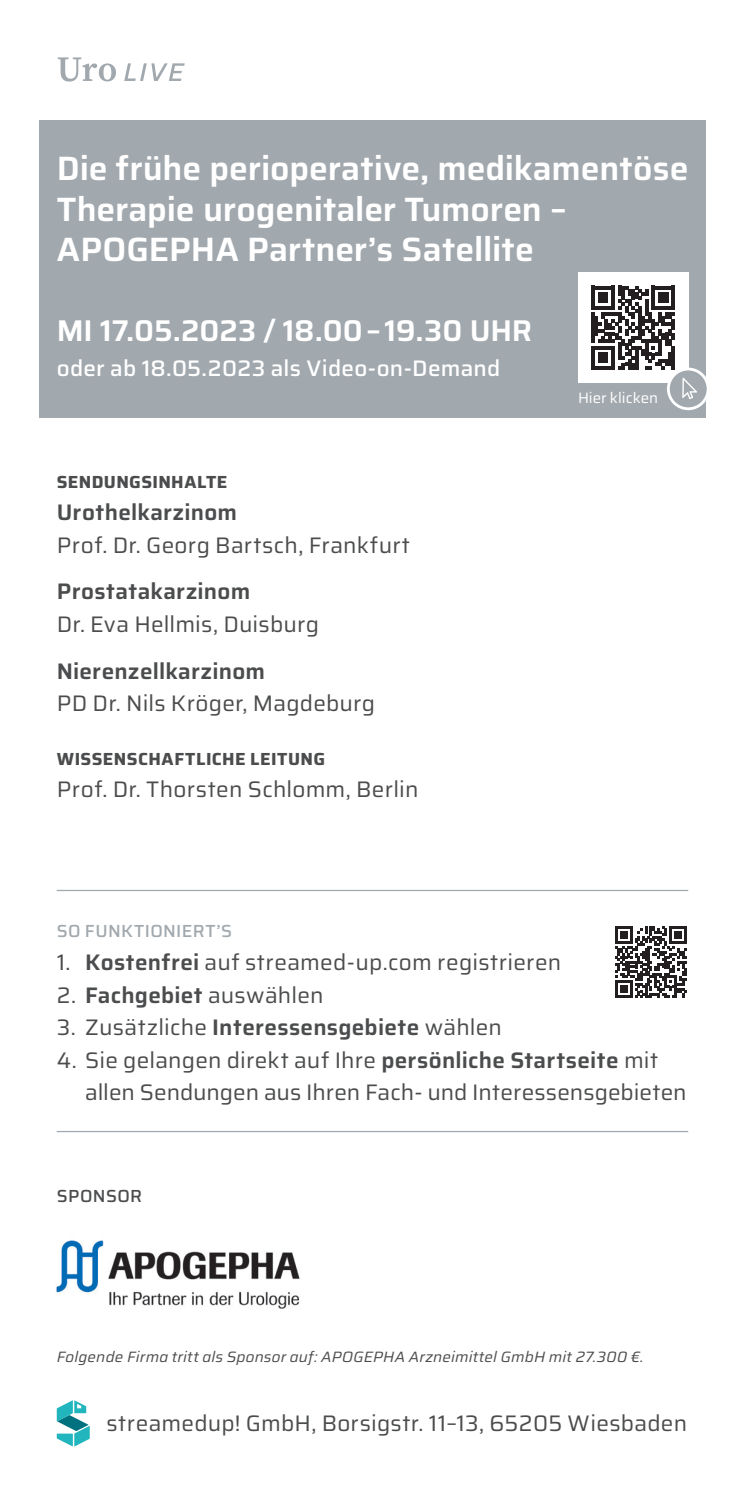
<style>
.page{position:relative;width:745px;height:1489px;background:#fff}
.page>*{position:absolute;margin:0;border:0;box-sizing:border-box;transform-origin:0 0}
.t1{font:600 33.75px/40.5px "Saira";letter-spacing:-.005em;color:#fff}
.t2{font:600 30px "Saira";letter-spacing:-.005em;color:#fff}
.Prof{font:22.5px/32.5px "Saira";letter-spacing:.01em;color:#4b4c4d}
.Thema{font:600 22.5px "Saira";letter-spacing:.01em;color:#4b4c4d}
.t3{font:500 22.5px "Saira";letter-spacing:.01em;color:#fff}
.t4{font:700 17.5px "Saira";letter-spacing:.02em;color:#4b4c4d}
.t5{font:500 17.5px "Saira";letter-spacing:.02em;color:#a1a8ae}
.t6{font:500 17.5px "Saira";letter-spacing:.02em;color:#4b4c4d}
.t7{font:italic 15px "Saira";letter-spacing:.01em;color:#4b4c4d}
.t8{font:15px "Saira";letter-spacing:.005em;color:#fff}
.s1{font-weight:600}
</style>
<div class="page">
<svg style="left:58px;top:57px;width:127px;height:25px"></svg>
<div style="left:39px;top:120px;width:666px;height:298px;background:#a1a8ae"></div>
<svg style="left:57px;top:1400px;width:33px;height:46px"></svg>
<div style="left:577px;top:272px;width:111px;height:111px;background:#fff"></div>
<svg style="left:591px;top:286px;width:83px;height:83px"></svg>
<hr style="left:57px;top:889px;width:630px;height:2px;background:#a1a8ae">
<hr style="left:57px;top:1130px;width:630px;height:2px;background:#a1a8ae">
<svg style="left:615px;top:926px;width:71px;height:72px"></svg>
<img style="left:56px;top:1240px;width:244px;height:69px">
<div style="left:668px;top:369px;width:39px;height:40px;background:#a1a8ae;border-radius:50%"></div>
<svg style="left:682px;top:377px;width:14px;height:22px"></svg>
<div style="left:666px;top:367px;width:43px;height:43px;border:3px solid #fff;border-radius:50%"></div>
<p class="t1" style="left:57px;top:147px;width:633px">Die frühe perioperative, medikamentöse<br>Therapie urogenitaler Tumoren –<br>APOGEPHA Partner’s Satellite</p>
<p class="t2" style="left:57px;top:306px;width:476px">MI 17.05.2023 / 18.00– 19.30 UHR</p>
<p class="t3" style="left:57px;top:349px;width:445px">oder ab 18.05.2023 als Video-on-Demand</p>
<p class="t4" style="left:57px;top:467px;width:172px">SENDUNGSINHALTE</p>
<p class="Thema" style="left:57px;top:494px;width:182px">Urothelkarzinom</p>
<p class="Prof" style="left:57px;top:527px;width:354px">Prof. Dr. Georg Bartsch, Frankfurt</p>
<p class="Thema" style="left:57px;top:573px;width:195px">Prostatakarzinom</p>
<p class="Prof" style="left:57px;top:607px;width:264px">Dr. Eva Hellmis, Duisburg</p>
<p class="Thema" style="left:57px;top:652px;width:210px">Nierenzellkarzinom</p>
<p class="Prof" style="left:57px;top:686px;width:320px">PD Dr. Nils Kröger, Magdeburg</p>
<p class="t4" style="left:57px;top:744px;width:270px">WISSENSCHAFTLICHE LEITUNG</p>
<p class="Prof" style="left:57px;top:772px;width:363px">Prof. Dr. Thorsten Schlomm, Berlin</p>
<p class="t8" style="left:577px;top:386px;width:82px">Hier klicken</p>
<p class="t5" style="left:57px;top:917px;width:177px">SO FUNKTIONIERT’S</p>
<p class="Prof" style="left:57px;top:945px;width:505px">1. <span class="s1">Kostenfrei</span> auf streamed-up.com registrieren</p>
<p class="Prof" style="left:57px;top:977px;width:268px">2. <span class="s1">Fachgebiet</span> auswählen</p>
<p class="Prof" style="left:57px;top:1010px;width:446px">3. Zusätzliche <span class="s1">Interessensgebiete</span> wählen</p>
<p class="Prof" style="left:85px;top:1042px;width:602px;text-indent:-28px">4. Sie gelangen direkt auf Ihre <span class="s1">persönliche Startseite</span> mit allen Sendungen aus Ihren Fach- und Interessensgebieten</p>
<p class="t6" style="left:57px;top:1181px;width:87px">SPONSOR</p>
<p class="t7" style="left:57px;top:1344px;width:588px">Folgende Firma tritt als Sponsor auf: APOGEPHA Arzneimittel GmbH mit 27.300 €.</p>
<p class="Prof" style="left:106px;top:1405px;width:582px">streamedup! GmbH, Borsigstr. 11–13, 65205 Wiesbaden</p>
</div>
